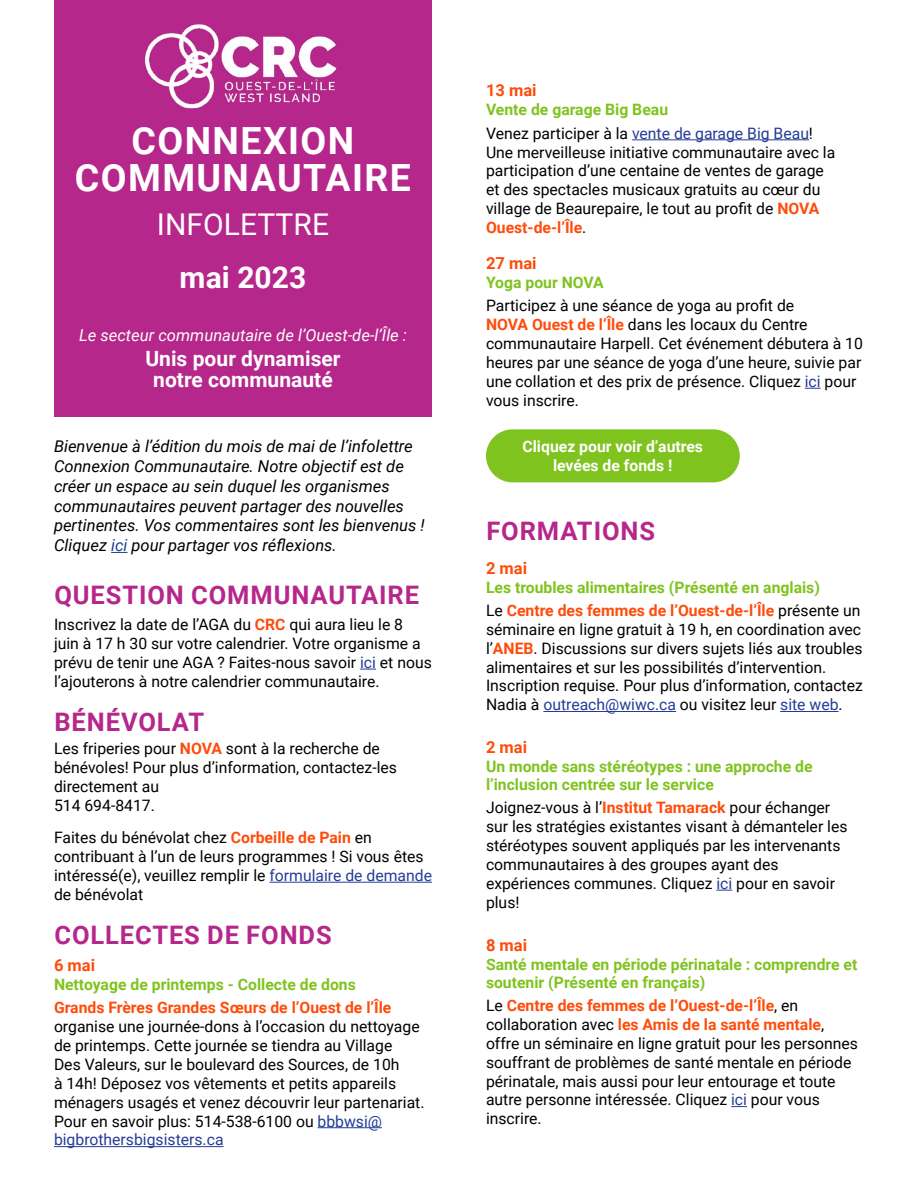
<style>
.page{position:relative;width:918px;height:1188px;background:#fff}
.page>*{position:absolute;margin:0;border:0;box-sizing:border-box;transform-origin:0 0}
.t1{font:700 37.5px/37.5px "Roboto";letter-spacing:.035em;color:#fff;text-align:center}
.t2{font:30px "Roboto";color:#fff}
.t3{font:700 30px "Roboto";color:#fff}
.t4{font:700 25.5px "Roboto";letter-spacing:.035em;color:#b6278b}
.t5{font:700 21px/21px "Roboto";color:#fff;text-align:center}
.t6{font:italic 16.5px/19.8px "Roboto";color:#000}
.t7{font:italic 16.5px "Roboto";color:#fff}
.t8{font:700 16.5px "Roboto";color:#fe4c0b}
.t9{font:15.75px/18.9px "Roboto";color:#000}
.t10{font:700 15.75px/23.2px "Roboto";color:#7fc31f}
.t11{font:700 15.75px "Roboto";color:#fe4c0b}
.t12{font:700 15.75px/18.9px "Roboto";color:#fff;text-align:center}
.s1{color:#233c97}
.s2{font-weight:700;color:#fe4c0b}
.s3{font-weight:400;color:#000}
.s4{font-weight:400;color:#233c97}
.s5{color:#fe4c0b}
</style>
<div class="page">
<div style="left:54px;top:0;width:378px;height:417px;background:#b6278b"></div>
<svg style="left:111px;top:552px;width:17px;height:1px"></svg>
<svg style="left:360px;top:669px;width:16px;height:1px"></svg>
<hr style="left:269px;top:882px;width:163px;height:1px;background:#233c97">
<hr style="left:318px;top:1127px;width:64px;height:1px;background:#233c97">
<hr style="left:54px;top:1146px;width:170px;height:1px;background:#233c97">
<hr style="left:632px;top:139px;width:177px;height:1px;background:#233c97">
<svg style="left:805px;top:388px;width:16px;height:1px"></svg>
<hr style="left:543px;top:711px;width:133px;height:1px;background:#233c97">
<hr style="left:780px;top:711px;width:59px;height:1px;background:#233c97">
<svg style="left:716px;top:890px;width:16px;height:1px"></svg>
<svg style="left:731px;top:1106px;width:16px;height:1px"></svg>
<div style="left:486px;top:429px;width:254px;height:53px;background:#7fc31f;border-radius:26px"></div>
<img style="left:145px;top:24px;width:192px;height:85px">
<h1 class="t1" style="left:75px;top:120px;width:338px">CONNEXION<br>COMMUNAUTAIRE</h1>
<h2 class="t2" style="left:157px;top:204px;width:174px">INFOLETTRE</h2>
<h2 class="t3" style="left:180px;top:256px;width:128px">mai 2023</h2>
<p class="t7" style="left:79px;top:323px;width:329px">Le secteur communautaire de l’Ouest-de-l’Île :</p>
<h3 class="t5" style="left:145px;top:347px;width:197px">Unis pour dynamiser notre communauté</h3>
<p class="t6" style="left:54px;top:436px;width:372px">Bienvenue à l’édition du mois de mai de l’infolettre Connexion Communautaire. Notre objectif est de créer un espace au sein duquel les organismes communautaires peuvent partager des nouvelles pertinentes. Vos commentaires sont les bienvenus !<br>Cliquez <span class="s1">ici</span> pour partager vos réflexions.</p>
<h3 class="t4" style="left:54px;top:578px;width:366px">QUESTION COMMUNAUTAIRE</h3>
<p class="t9" style="left:54px;top:615px;width:379px">Inscrivez la date de l’AGA du <span class="s2">CRC</span> qui aura lieu le 8 juin à 17 h 30 sur votre calendrier. Votre organisme a prévu de tenir une AGA ? Faites-nous savoir <span class="s1">ici</span> et nous l’ajouterons à notre calendrier communautaire.</p>
<h3 class="t4" style="left:54px;top:704px;width:151px">BÉNÉVOLAT</h3>
<p class="t9" style="left:54px;top:739px;width:345px">Les friperies pour <span class="s2">NOVA</span> sont à la recherche de bénévoles! Pour plus d’information, contactez-les directement au<br>514 694-8417.</p>
<p class="t9" style="left:54px;top:828px;width:379px">Faites du bénévolat chez <span class="s2">Corbeille de Pain</span> en contribuant à l’un de leurs programmes ! Si vous êtes intéressé(e), veuillez remplir le <span class="s1">formulaire de demande </span>de bénévolat</p>
<h3 class="t4" style="left:54px;top:917px;width:279px">COLLECTES DE FONDS</h3>
<p class="t8" style="left:54px;top:953px;width:43px">6 mai</p>
<p class="t10" style="left:54px;top:972px;width:303px">Nettoyage de printemps - Collecte de dons</p>
<p class="t11" style="left:54px;top:997px;width:339px">Grands Frères Grandes Sœurs de l’Ouest de l’Île</p>
<p class="t9" style="left:54px;top:1016px;width:372px">organise une journée-dons à l’occasion du nettoyage de printemps. Cette journée se tiendra au Village<br>Des Valeurs, sur le boulevard des Sources, de 10h<br>à 14h! Déposez vos vêtements et petits appareils ménagers usagés et venez découvrir leur partenariat.<br>Pour en savoir plus: 514-538-6100 ou <span class="s1">bbbwsi@ bigbrothersbigsisters.ca</span></p>
<p class="t8" style="left:486px;top:79px;width:52px">13 mai</p>
<p class="t10" style="left:486px;top:98px;width:329px">Vente de garage Big Beau<br><span class="s3">Venez participer à la</span> <span class="s4">vente de garage Big Beau</span><span class="s3">!</span></p>
<p class="t9" style="left:486px;top:142px;width:351px">Une merveilleuse initiative communautaire avec la participation d’une centaine de ventes de garage et des spectacles musicaux gratuits au cœur du village de Beaurepaire, le tout au profit de <span class="s2">NOVA Ouest-de-l’Île</span>.</p>
<p class="t8" style="left:486px;top:252px;width:52px">27 mai</p>
<p class="t10" style="left:486px;top:270px;width:119px">Yoga pour NOVA</p>
<p class="t9" style="left:486px;top:296px;width:378px">Participez à une séance de yoga au profit de<br><span class="s2">NOVA Ouest de l’Île</span> dans les locaux du Centre communautaire Harpell. Cet événement débutera à 10 heures par une séance de yoga d’une heure, suivie par une collation et des prix de présence. Cliquez <span class="s1">ici</span> pour vous inscrire.</p>
<p class="t12" style="left:522px;top:436px;width:182px">Cliquez pour voir d’autres levées de fonds !</p>
<h3 class="t4" style="left:486px;top:513px;width:170px">FORMATIONS</h3>
<p class="t8" style="left:486px;top:556px;width:43px">2 mai</p>
<p class="t10" style="left:486px;top:575px;width:376px">Les troubles alimentaires (Présenté en anglais)<br><span class="s3">Le</span> <span class="s5">Centre des femmes de l’Ouest-de-l’Île</span> <span class="s3">présente un</span></p>
<p class="t9" style="left:486px;top:619px;width:378px">séminaire en ligne gratuit à 19 h, en coordination avec l’<span class="s2">ANEB</span>. Discussions sur divers sujets liés aux troubles alimentaires et sur les possibilités d’intervention.<br>Inscription requise. Pour plus d’information, contactez Nadia à <span class="s1">outreach@wiwc.ca</span> ou visitez leur <span class="s1">site web</span>.</p>
<p class="t8" style="left:486px;top:736px;width:43px">2 mai</p>
<p class="t10" style="left:486px;top:757px;width:328px;line-height:18px">Un monde sans stéréotypes : une approche de l’inclusion centrée sur le service</p>
<p class="t9" style="left:486px;top:798px;width:363px">Joignez-vous à l’<span class="s2">Institut Tamarack</span> pour échanger sur les stratégies existantes visant à démanteler les stéréotypes souvent appliqués par les intervenants communautaires à des groupes ayant des expériences communes. Cliquez <span class="s1">ici</span> pour en savoir plus!</p>
<p class="t8" style="left:486px;top:933px;width:43px">8 mai</p>
<p class="t10" style="left:486px;top:955px;width:373px;line-height:18px">Santé mentale en période périnatale : comprendre et soutenir (Présenté en français)</p>
<p class="t9" style="left:486px;top:995px;width:374px">Le <span class="s2">Centre des femmes de l’Ouest-de-l’Île</span>, en collaboration avec <span class="s2">les Amis de la santé mentale</span>, offre un séminaire en ligne gratuit pour les personnes souffrant de problèmes de santé mentale en période périnatale, mais aussi pour leur entourage et toute autre personne intéressée. Cliquez <span class="s1">ici</span> pour vous inscrire.</p>
</div>
